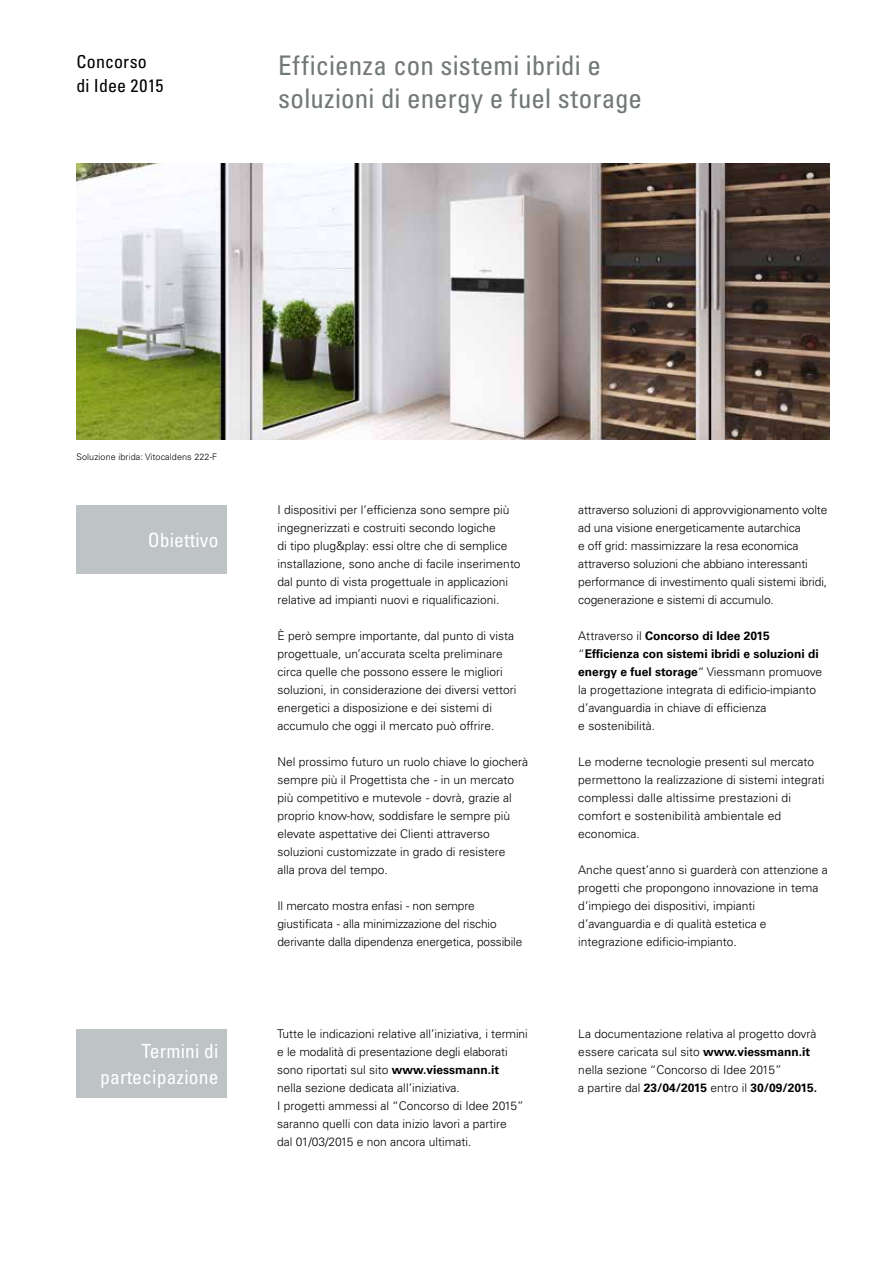
<style>
.page{position:relative;width:893px;height:1263px;background:#fff}
.page>*{position:absolute;margin:0;border:0;box-sizing:border-box;transform-origin:0 0}
.t1{font:condensed 27px/33px "Univers LTCYR 57";letter-spacing:.005em;color:#727777}
.t2{font:condensed 19.5px/25.5px "Univers LTCYR 57";letter-spacing:.01em;color:#fff;text-align:right}
.t3{font:condensed 18px/24px "Univers LTCYR 57";letter-spacing:.005em;color:#000}
.t4{font:300 12px/18px "Univers LTCYR 45";color:#000}
.t5{font:700 12px/18px "Univers LTCYR 65";color:#000}
.t6{font:300 9px "Univers LTCYR 45";letter-spacing:.01em;color:#000}
.s1{font-family:"Univers LTCYR 45";font-weight:300}
.s2{font-family:"Univers LTCYR 65";font-weight:700}
</style>
<div class="page">
<div style="left:77px;top:1029px;width:150px;height:68px;background:#bec3c6"></div>
<img style="left:77px;top:164px;width:752px;height:275px">
<div style="left:77px;top:505px;width:150px;height:68px;background:#bec3c6"></div>
<h3 class="t3" style="left:77px;top:49px;width:89px">Concorso di Idee 2015</h3>
<h1 class="t1" style="left:278px;top:48px;width:365px">Efficienza con sistemi ibridi e soluzioni di energy e fuel storage</h1>
<p class="t6" style="left:77px;top:451px;width:142px">Soluzione ibrida: Vitocaldens 222-F</p>
<h2 class="t2" style="left:148px;top:527px;width:72px">Obiettivo</h2>
<h2 class="t2" style="left:100px;top:1038px;width:120px">Termini di partecipazione</h2>
<p class="t4" style="left:277px;top:500px;width:245px">I dispositivi per l’efficienza sono sempre più ingegnerizzati e costruiti secondo logiche<br>di tipo plug&amp;play: essi oltre che di semplice installazione, sono anche di facile inserimento dal punto di vista progettuale in applicazioni relative ad impianti nuovi e riqualificazioni.</p>
<p class="t4" style="left:277px;top:626px;width:240px">è però sempre importante, dal punto di vista progettuale, un’accurata scelta preliminare circa quelle che possono essere le migliori soluzioni, in considerazione dei diversi vettori energetici a disposizione e dei sistemi di accumulo che oggi il mercato può offrire.</p>
<p class="t4" style="left:277px;top:752px;width:252px">Nel prossimo futuro un ruolo chiave lo giocherà sempre più il Progettista che - in un mercato più competitivo e mutevole - dovrà, grazie al proprio know-how, soddisfare le sempre più elevate aspettative dei Clienti attraverso soluzioni customizzate in grado di resistere<br>alla prova del tempo.</p>
<p class="t4" style="left:277px;top:896px;width:246px">Il mercato mostra enfasi - non sempre giustificata - alla minimizzazione del rischio derivante dalla dipendenza energetica, possibile</p>
<p class="t4" style="left:578px;top:500px;width:251px">attraverso soluzioni di approvvigionamento volte ad una visione energeticamente autarchica<br>e off grid: massimizzare la resa economica attraverso soluzioni che abbiano interessanti performance di investimento quali sistemi ibridi, cogenerazione e sistemi di accumulo.</p>
<p class="t5" style="left:578px;top:626px;width:245px"><span class="s1">Attraverso il</span> Concorso di Idee 2015 <span class="s1">“</span>Efficienza con sistemi ibridi e soluzioni di energy e fuel storage<span class="s1">“ Viessmann promuove</span></p>
<p class="t4" style="left:578px;top:680px;width:239px">la progettazione integrata di edificio-impianto d’avanguardia in chiave di efficienza<br>e sostenibilità.</p>
<p class="t4" style="left:578px;top:752px;width:248px">Le moderne tecnologie presenti sul mercato permettono la realizzazione di sistemi integrati complessi dalle altissime prestazioni di comfort e sostenibilità ambientale ed economica.</p>
<p class="t4" style="left:578px;top:860px;width:251px">Anche quest’anno si guarderà con attenzione a progetti che propongono innovazione in tema d’impiego dei dispositivi, impianti d’avanguardia e di qualità estetica e integrazione edificio-impianto.</p>
<p class="t4" style="left:277px;top:1024px;width:252px">Tutte le indicazioni relative all’iniziativa, i termini e le modalità di presentazione degli elaborati sono riportati sul sito <span class="s2">www.viessmann.it<br></span>nella sezione dedicata all’iniziativa.<br>I progetti ammessi al “Concorso di Idee 2015” saranno quelli con data inizio lavori a partire<br>dal 01/03/2015 e non ancora ultimati.</p>
<p class="t4" style="left:578px;top:1024px;width:240px">La documentazione relativa al progetto dovrà essere caricata sul sito <span class="s2">www.viessmann.it </span>nella sezione “Concorso di Idee 2015”</p>
<p class="t5" style="left:578px;top:1078px;width:240px"><span class="s1">a partire dal</span> 23/04/2015 <span class="s1">entro il</span> 30/09/2015.</p>
</div>
